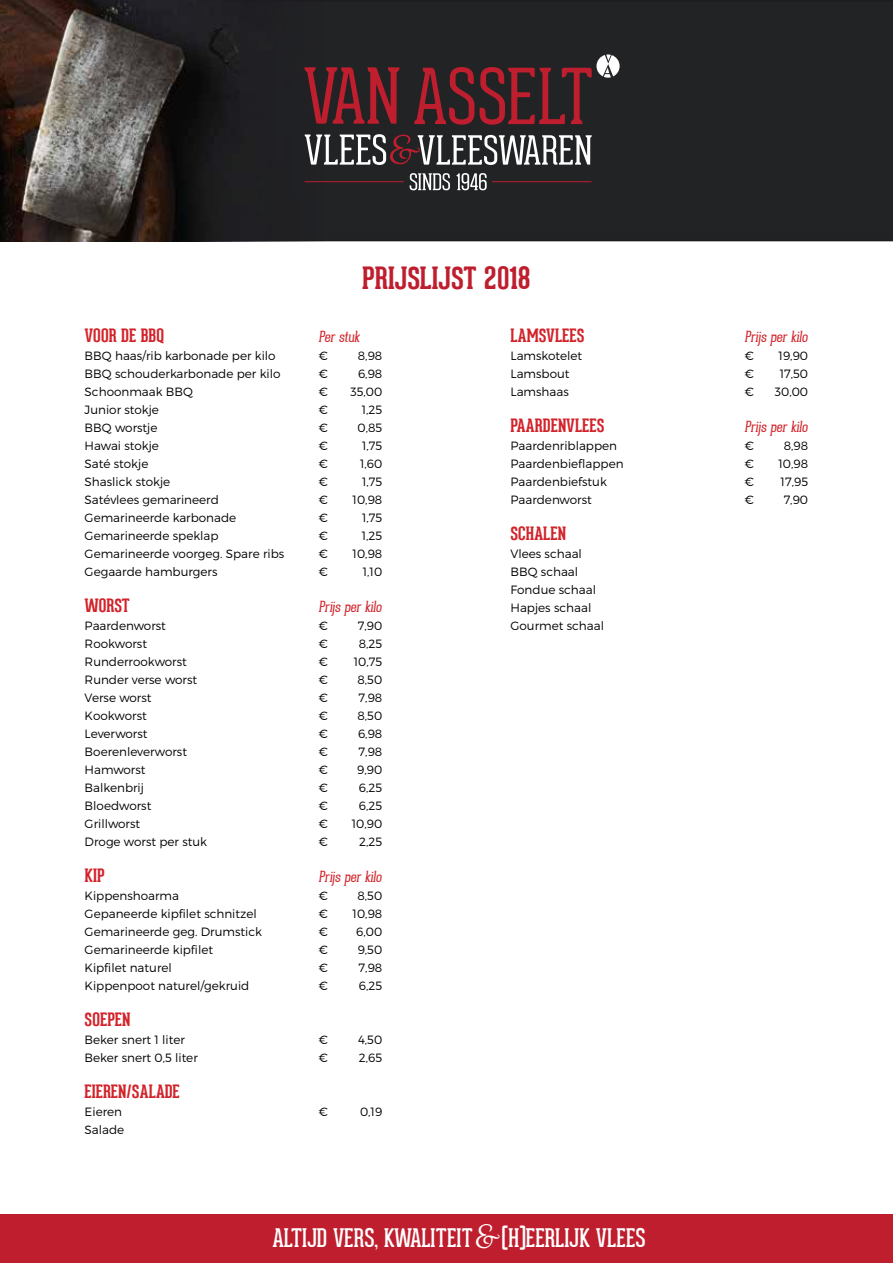
<style>
.page{position:relative;width:893px;height:1263px;background:#fff}
.page>*{position:absolute;margin:0;border:0;box-sizing:border-box;transform-origin:0 0}
.t1{font:700 30px "Geared Slab";color:#be1e2d}
.t2{font:25.05px "Geared Slab";color:#fff;scale:.96 1}
.t3{font:700 18px "Geared Slab";color:#d2232a}
.t4{font:100 15px "Geared Slab";color:#d2232a}
.t5{font:300 12px/18px "Montserrat";color:#000}
.s1{font-family:"Madre Script";font-size:31.35px}
</style>
<div class="page">
<div style="left:325px;top:0;width:568px;height:241px;background:#222325"></div>
<img style="left:0;top:0;width:325px;height:241px">
<svg style="left:410px;top:173px;width:40px;height:17px"></svg>
<svg style="left:457px;top:173px;width:30px;height:17px"></svg>
<svg style="left:304px;top:67px;width:95px;height:57px"></svg>
<svg style="left:414px;top:67px;width:60px;height:58px"></svg>
<svg style="left:480px;top:55px;width:140px;height:70px"></svg>
<svg style="left:305px;top:134px;width:287px;height:31px"></svg>
<hr style="left:492px;top:181px;width:100px;height:1px;background:#be1e2d">
<hr style="left:304px;top:181px;width:100px;height:1px;background:#be1e2d">
<div style="left:0;top:1214px;width:893px;height:49px;background:#be1e2d"></div>
<h1 class="t1" style="left:362px;top:259px;width:170px">PRIJSLIJST 2018</h1>
<h3 class="t3" style="left:85px;top:324px;width:81px">VOOR DE BBQ</h3>
<p class="t4" style="left:319px;top:328px;width:45px">Per stuk</p>
<p class="t5" style="left:85px;top:347px;width:193px">BBQ haas/rib karbonade per kilo</p>
<p class="t5" style="left:319px;top:347px;width:11px">€</p>
<p class="t5" style="left:358px;top:347px;width:26px">8,98</p>
<p class="t5" style="left:85px;top:365px;width:197px">BBQ schouderkarbonade per kilo</p>
<p class="t5" style="left:319px;top:365px;width:11px">€</p>
<p class="t5" style="left:358px;top:365px;width:26px">6,98</p>
<p class="t5" style="left:85px;top:383px;width:110px">Schoonmaak BBQ</p>
<p class="t5" style="left:319px;top:383px;width:11px">€</p>
<p class="t5" style="left:350px;top:383px;width:33px">35,00</p>
<p class="t5" style="left:85px;top:401px;width:76px">Junior stokje</p>
<p class="t5" style="left:319px;top:401px;width:11px">€</p>
<p class="t5" style="left:362px;top:401px;width:22px">1,25</p>
<p class="t5" style="left:85px;top:419px;width:74px">BBQ worstje</p>
<p class="t5" style="left:319px;top:419px;width:11px">€</p>
<p class="t5" style="left:358px;top:419px;width:26px">0,85</p>
<p class="t5" style="left:85px;top:437px;width:76px">Hawai stokje</p>
<p class="t5" style="left:319px;top:437px;width:11px">€</p>
<p class="t5" style="left:362px;top:437px;width:22px">1,75</p>
<p class="t5" style="left:85px;top:455px;width:65px">Saté stokje</p>
<p class="t5" style="left:319px;top:455px;width:11px">€</p>
<p class="t5" style="left:360px;top:455px;width:24px">1,60</p>
<p class="t5" style="left:85px;top:473px;width:87px">Shaslick stokje</p>
<p class="t5" style="left:319px;top:473px;width:11px">€</p>
<p class="t5" style="left:362px;top:473px;width:22px">1,75</p>
<p class="t5" style="left:85px;top:491px;width:136px">Satévlees gemarineerd</p>
<p class="t5" style="left:319px;top:491px;width:11px">€</p>
<p class="t5" style="left:353px;top:491px;width:31px">10,98</p>
<p class="t5" style="left:85px;top:509px;width:153px">Gemarineerde karbonade</p>
<p class="t5" style="left:319px;top:509px;width:11px">€</p>
<p class="t5" style="left:362px;top:509px;width:22px">1,75</p>
<p class="t5" style="left:85px;top:527px;width:136px">Gemarineerde speklap</p>
<p class="t5" style="left:319px;top:527px;width:11px">€</p>
<p class="t5" style="left:362px;top:527px;width:22px">1,25</p>
<p class="t5" style="left:85px;top:545px;width:201px">Gemarineerde voorgeg. Spare ribs</p>
<p class="t5" style="left:319px;top:545px;width:11px">€</p>
<p class="t5" style="left:353px;top:545px;width:31px">10,98</p>
<p class="t5" style="left:85px;top:563px;width:134px">Gegaarde hamburgers</p>
<p class="t5" style="left:319px;top:563px;width:11px">€</p>
<p class="t5" style="left:363px;top:563px;width:21px">1,10</p>
<h3 class="t3" style="left:85px;top:594px;width:47px">WORST</h3>
<p class="t4" style="left:319px;top:598px;width:67px">Prijs per kilo</p>
<p class="t5" style="left:85px;top:617px;width:83px">Paardenworst</p>
<p class="t5" style="left:319px;top:617px;width:11px">€</p>
<p class="t5" style="left:358px;top:617px;width:26px">7,90</p>
<p class="t5" style="left:85px;top:635px;width:64px">Rookworst</p>
<p class="t5" style="left:319px;top:635px;width:11px">€</p>
<p class="t5" style="left:359px;top:635px;width:25px">8,25</p>
<p class="t5" style="left:85px;top:653px;width:104px">Runderrookworst</p>
<p class="t5" style="left:319px;top:653px;width:11px">€</p>
<p class="t5" style="left:354px;top:653px;width:30px">10,75</p>
<p class="t5" style="left:85px;top:671px;width:114px">Runder verse worst</p>
<p class="t5" style="left:319px;top:671px;width:11px">€</p>
<p class="t5" style="left:358px;top:671px;width:26px">8,50</p>
<p class="t5" style="left:85px;top:689px;width:68px">Verse worst</p>
<p class="t5" style="left:319px;top:689px;width:11px">€</p>
<p class="t5" style="left:359px;top:689px;width:25px">7,98</p>
<p class="t5" style="left:85px;top:707px;width:64px">Kookworst</p>
<p class="t5" style="left:319px;top:707px;width:11px">€</p>
<p class="t5" style="left:358px;top:707px;width:26px">8,50</p>
<p class="t5" style="left:85px;top:725px;width:64px">Leverworst</p>
<p class="t5" style="left:319px;top:725px;width:11px">€</p>
<p class="t5" style="left:358px;top:725px;width:26px">6,98</p>
<p class="t5" style="left:85px;top:743px;width:104px">Boerenleverworst</p>
<p class="t5" style="left:319px;top:743px;width:11px">€</p>
<p class="t5" style="left:359px;top:743px;width:25px">7,98</p>
<p class="t5" style="left:85px;top:761px;width:62px">Hamworst</p>
<p class="t5" style="left:319px;top:761px;width:11px">€</p>
<p class="t5" style="left:357px;top:761px;width:27px">9,90</p>
<p class="t5" style="left:85px;top:779px;width:61px">Balkenbrij</p>
<p class="t5" style="left:319px;top:779px;width:11px">€</p>
<p class="t5" style="left:359px;top:779px;width:25px">6,25</p>
<p class="t5" style="left:85px;top:797px;width:68px">Bloedworst</p>
<p class="t5" style="left:319px;top:797px;width:11px">€</p>
<p class="t5" style="left:359px;top:797px;width:25px">6,25</p>
<p class="t5" style="left:85px;top:815px;width:57px">Grillworst</p>
<p class="t5" style="left:319px;top:815px;width:11px">€</p>
<p class="t5" style="left:352px;top:815px;width:32px">10,90</p>
<p class="t5" style="left:85px;top:833px;width:124px">Droge worst per stuk</p>
<p class="t5" style="left:319px;top:833px;width:11px">€</p>
<p class="t5" style="left:359px;top:833px;width:25px">2,25</p>
<h3 class="t3" style="left:85px;top:864px;width:21px">KIP</h3>
<p class="t4" style="left:319px;top:868px;width:67px">Prijs per kilo</p>
<p class="t5" style="left:85px;top:887px;width:96px">Kippenshoarma</p>
<p class="t5" style="left:319px;top:887px;width:11px">€</p>
<p class="t5" style="left:358px;top:887px;width:26px">8,50</p>
<p class="t5" style="left:85px;top:905px;width:174px">Gepaneerde kipfilet schnitzel</p>
<p class="t5" style="left:319px;top:905px;width:11px">€</p>
<p class="t5" style="left:353px;top:905px;width:31px">10,98</p>
<p class="t5" style="left:85px;top:923px;width:179px">Gemarineerde geg. Drumstick</p>
<p class="t5" style="left:319px;top:923px;width:11px">€</p>
<p class="t5" style="left:356px;top:923px;width:28px">6,00</p>
<p class="t5" style="left:85px;top:941px;width:130px">Gemarineerde kipfilet</p>
<p class="t5" style="left:319px;top:941px;width:11px">€</p>
<p class="t5" style="left:358px;top:941px;width:26px">9,50</p>
<p class="t5" style="left:85px;top:959px;width:89px">Kipfilet naturel</p>
<p class="t5" style="left:319px;top:959px;width:11px">€</p>
<p class="t5" style="left:359px;top:959px;width:25px">7,98</p>
<p class="t5" style="left:85px;top:977px;width:166px">Kippenpoot naturel/gekruid</p>
<p class="t5" style="left:319px;top:977px;width:11px">€</p>
<p class="t5" style="left:359px;top:977px;width:25px">6,25</p>
<h3 class="t3" style="left:85px;top:1008px;width:47px">SOEPEN</h3>
<p class="t5" style="left:85px;top:1031px;width:102px">Beker snert 1 liter</p>
<p class="t5" style="left:319px;top:1031px;width:11px">€</p>
<p class="t5" style="left:358px;top:1031px;width:26px">4,50</p>
<p class="t5" style="left:85px;top:1049px;width:115px">Beker snert 0,5 liter</p>
<p class="t5" style="left:319px;top:1049px;width:11px">€</p>
<p class="t5" style="left:359px;top:1049px;width:25px">2,65</p>
<h3 class="t3" style="left:85px;top:1080px;width:97px">EIEREN/SALADE</h3>
<p class="t5" style="left:85px;top:1103px;width:39px">Eieren</p>
<p class="t5" style="left:319px;top:1103px;width:11px">€</p>
<p class="t5" style="left:360px;top:1103px;width:24px">0,19</p>
<p class="t5" style="left:85px;top:1121px;width:41px">Salade</p>
<h3 class="t3" style="left:510px;top:324px;width:75px">LAMSVLEES</h3>
<p class="t4" style="left:744px;top:328px;width:67px">Prijs per kilo</p>
<p class="t5" style="left:510px;top:347px;width:73px">Lamskotelet</p>
<p class="t5" style="left:744px;top:347px;width:11px">€</p>
<p class="t5" style="left:779px;top:347px;width:31px">19,90</p>
<p class="t5" style="left:510px;top:365px;width:61px">Lamsbout</p>
<p class="t5" style="left:744px;top:365px;width:11px">€</p>
<p class="t5" style="left:780px;top:365px;width:30px">17,50</p>
<p class="t5" style="left:510px;top:383px;width:60px">Lamshaas</p>
<p class="t5" style="left:744px;top:383px;width:11px">€</p>
<p class="t5" style="left:775px;top:383px;width:35px">30,00</p>
<h3 class="t3" style="left:510px;top:414px;width:96px">PAARDENVLEES</h3>
<p class="t4" style="left:744px;top:418px;width:67px">Prijs per kilo</p>
<p class="t5" style="left:510px;top:437px;width:108px">Paardenriblappen</p>
<p class="t5" style="left:744px;top:437px;width:11px">€</p>
<p class="t5" style="left:784px;top:437px;width:26px">8,98</p>
<p class="t5" style="left:510px;top:455px;width:115px">Paardenbieflappen</p>
<p class="t5" style="left:744px;top:455px;width:11px">€</p>
<p class="t5" style="left:778px;top:455px;width:31px">10,98</p>
<p class="t5" style="left:510px;top:473px;width:98px">Paardenbiefstuk</p>
<p class="t5" style="left:744px;top:473px;width:11px">€</p>
<p class="t5" style="left:781px;top:473px;width:29px">17,95</p>
<p class="t5" style="left:510px;top:491px;width:83px">Paardenworst</p>
<p class="t5" style="left:744px;top:491px;width:11px">€</p>
<p class="t5" style="left:784px;top:491px;width:26px">7,90</p>
<h3 class="t3" style="left:510px;top:522px;width:57px">SCHALEN</h3>
<p class="t5" style="left:510px;top:545px;width:95px">Vlees schaal<br>BBQ schaal<br>Fondue schaal<br>Hapjes schaal<br>Gourmet schaal</p>
<h2 class="t2" style="left:272px;top:1223px;width:390px">ALTIJD VERS, KWALITEIT <span class="s1">&amp;</span>(H)EERLIJK VLEES</h2>
</div>
